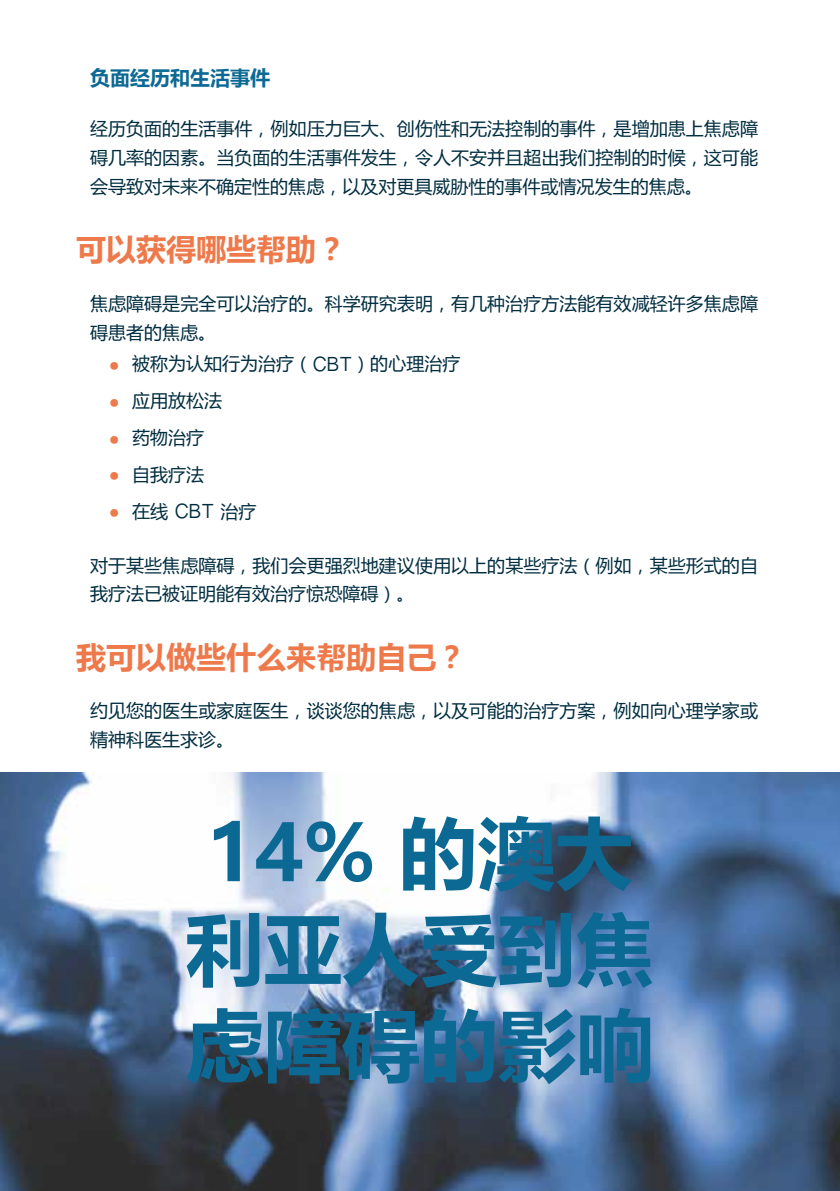
<style>
.page{position:relative;width:840px;height:1191px;background:#fff}
.page>*{position:absolute;margin:0;border:0;box-sizing:border-box;transform-origin:0 0}
.t1{font:700 78px/96px "Microsoft Ya Hei UI";color:#0c6994}
.t2{font:700 30px "Microsoft Ya Hei UI";color:#ee794b}
.t3{font:700 20px "Microsoft Ya Hei UI";color:#0c6994}
.t4{font:18px/28.8px "Microsoft Ya Hei UI";color:#002d40}
.s1{font-size:28px;color:#ee794b}
.s2{font-family:"Bangla Sangam MN"}
</style>
<div class="page">
<img style="left:0;top:772px;width:839px;height:419px">
<p class="t3" style="left:90px;top:64px;width:181px">负面经历和生活事件</p>
<p class="t4" style="left:90px;top:114px;width:669px;text-align:justify">经历负面的生活事件，例如压力巨大、创伤性和无法控制的事件，是增加患上焦虑障碍几率的因素。当负面的生活事件发生，令人不安并且超出我们控制的时候，这可能会导致对未来不确定性的焦虑，以及对更具威胁性的事件或情况发生的焦虑。</p>
<h2 class="t2" style="left:76px;top:228px;width:271px">可以获得哪些帮助？</h2>
<p class="t4" style="left:90px;top:288px;width:669px">焦虑障碍是完全可以治疗的。科学研究表明，有几种治疗方法能有效减轻许多焦虑障碍患者的焦虑。</p>
<p class="t4" style="left:108px;top:349px;width:353px"><span class="s1">•</span> 被称为认知行为治疗（<span class="s2">CBT</span>）的心理治疗</p>
<p class="t4" style="left:108px;top:386px;width:115px"><span class="s1">•</span> 应用放松法</p>
<p class="t4" style="left:108px;top:423px;width:97px"><span class="s1">•</span> 药物治疗</p>
<p class="t4" style="left:108px;top:459px;width:97px"><span class="s1">•</span> 自我疗法</p>
<p class="t4" style="left:108px;top:496px;width:150px"><span class="s1">•</span> 在线 <span class="s2">CBT</span> 治疗</p>
<p class="t4" style="left:90px;top:550px;width:669px">对于某些焦虑障碍，我们会更强烈地建议使用以上的某些疗法（例如，某些形式的自我疗法已被证明能有效治疗惊恐障碍）。</p>
<h2 class="t2" style="left:76px;top:636px;width:391px">我可以做些什么来帮助自己？</h2>
<p class="t4" style="left:90px;top:696px;width:669px">约见您的医生或家庭医生，谈谈您的焦虑，以及可能的治疗方案，例如向心理学家或精神科医生求诊。</p>
<h1 class="t1" style="left:186px;top:802px;width:470px">14% 的澳大利亚人受到焦虑障碍的影响</h1>
</div>
